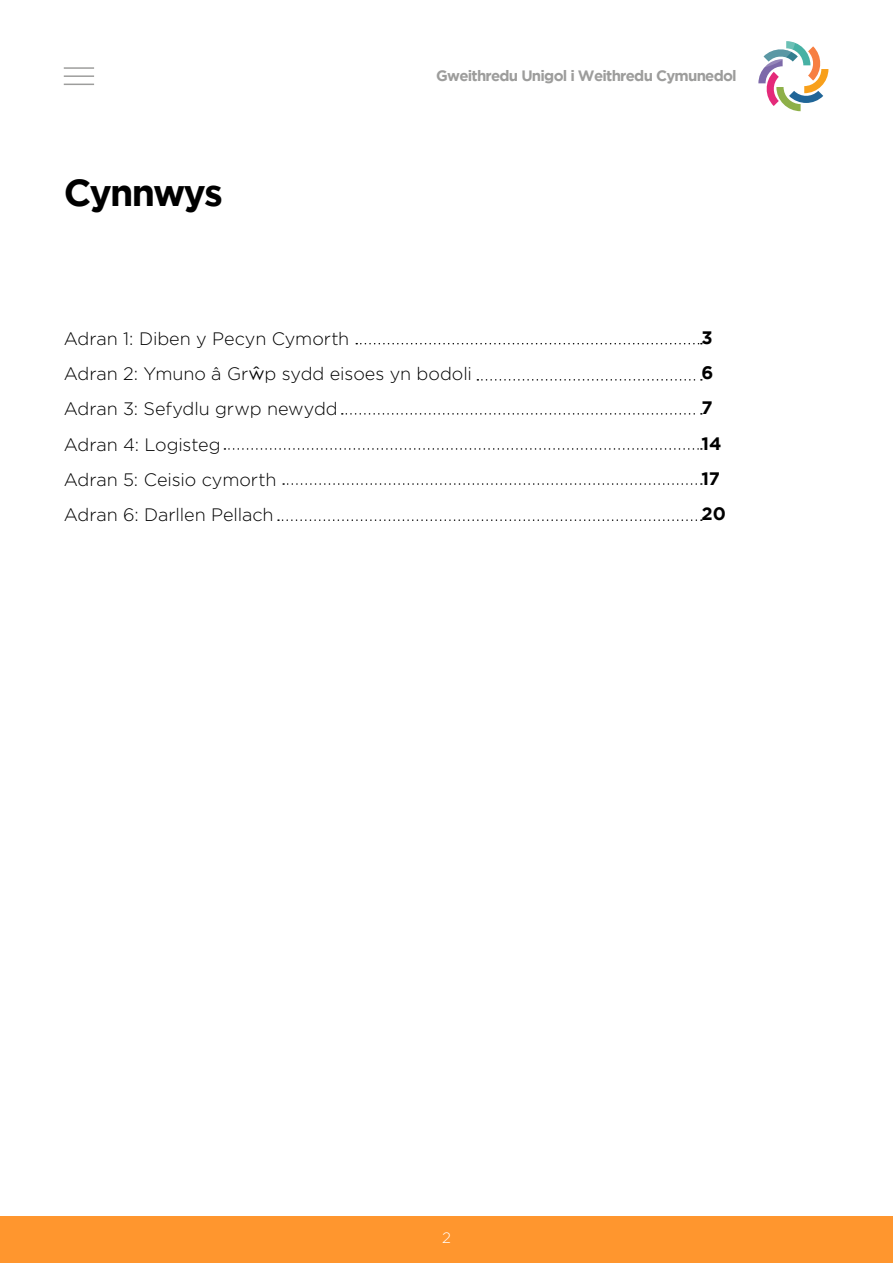
<style>
.page{position:relative;width:893px;height:1263px;background:#fff}
.page>*{position:absolute;margin:0;border:0;box-sizing:border-box;transform-origin:0 0}
.t1{font:700 37.5px "Gotham";letter-spacing:-.05em;color:#000}
.Body{font:300 18px "Gotham";letter-spacing:-.005em;color:#000}
.Body-2{font:700 18px "Gotham";color:#000}
.t2{font:700 15px "Gotham";letter-spacing:-.05em;color:#9d9d9c}
.t3{font:300 15px "Gotham";color:#fff}
.s1{font-family:"Century Gothic Pro";font-weight:400}
</style>
<div class="page">
<svg style="left:758px;top:41px;width:70px;height:70px"></svg>
<hr style="left:64px;top:67px;width:30px;height:2px;background:#9d9d9c">
<hr style="left:64px;top:75px;width:30px;height:2px;background:#9d9d9c">
<hr style="left:64px;top:84px;width:30px;height:1px;background:#9d9d9c">
<div style="left:0;top:1216px;width:893px;height:47px;background:#ff962e"></div>
<svg style="left:356px;top:343px;width:346px;height:1px"></svg>
<svg style="left:477px;top:379px;width:225px;height:2px"></svg>
<svg style="left:342px;top:413px;width:360px;height:2px"></svg>
<svg style="left:224px;top:448px;width:478px;height:2px"></svg>
<svg style="left:283px;top:483px;width:419px;height:2px"></svg>
<svg style="left:278px;top:519px;width:424px;height:2px"></svg>
<h1 class="t1" style="left:64px;top:171px;width:161px">Cynnwys</h1>
<p class="t2" style="left:436px;top:67px;width:302px">Gweithredu Unigol i Weithredu Cymunedol</p>
<p class="Body" style="left:64px;top:329px;width:287px">Adran 1: Diben y Pecyn Cymorth</p>
<p class="Body" style="left:64px;top:364px;width:410px">Adran 2: Ymuno â Gr<span class="s1">ŵ</span>p sydd eisoes yn bodoli</p>
<p class="Body" style="left:64px;top:399px;width:275px">Adran 3: Sefydlu grwp newydd</p>
<p class="Body" style="left:64px;top:434px;width:158px">Adran 4: Logisteg</p>
<p class="Body" style="left:64px;top:470px;width:214px">Adran 5: Ceisio cymorth</p>
<p class="Body" style="left:64px;top:505px;width:211px">Adran 6: Darllen Pellach</p>
<p class="Body-2" style="left:702px;top:327px;width:13px">3</p>
<p class="Body-2" style="left:702px;top:362px;width:13px">6</p>
<p class="Body-2" style="left:702px;top:397px;width:13px">7</p>
<p class="Body-2" style="left:702px;top:433px;width:21px">14</p>
<p class="Body-2" style="left:702px;top:468px;width:20px">17</p>
<p class="Body-2" style="left:702px;top:503px;width:26px">20</p>
<p class="t3" style="left:442px;top:1229px;width:10px">2</p>
</div>
